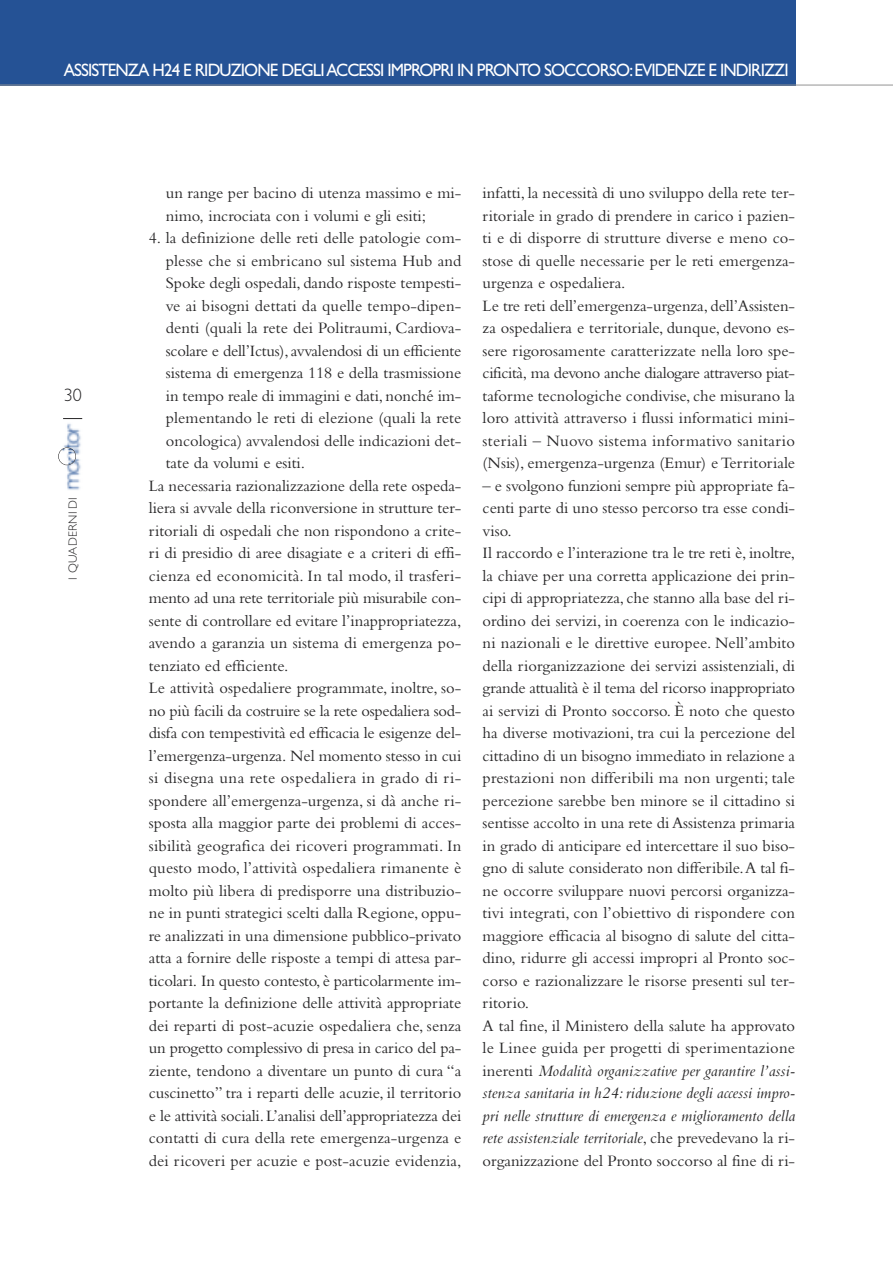
<style>
.page{position:relative;width:893px;height:1263px;background:#fff}
.page>*{position:absolute;margin:0;border:0;box-sizing:border-box;transform-origin:0 0}
.t1{font:18px "Gill Sans";letter-spacing:-.055em;color:#fff;scale:.95 1}
.t2{font:300 18px "Gill Sans";color:#272627}
.t3{font:16.5px/22.5px "Bembo";color:#272627}
.t4{font:16.5px "Bembo";letter-spacing:.025em;color:#272627}
.t5{font:300 12px "Gill Sans";letter-spacing:.02em;color:#272627}
.s1{font-style:italic}
</style>
<div class="page">
<div style="left:0;top:0;width:795px;height:85px;background:#255295"></div>
<hr style="left:0;top:85px;width:893px;height:1px;background:#939393">
<img style="left:63px;top:423px;width:18px;height:67px">
<img style="left:58px;top:448px;width:18px;height:17px;border-radius:50%">
<div style="left:58px;top:447px;width:18px;height:18px;border:1px solid #272627;border-radius:50%"></div>
<svg style="left:63px;top:418px;width:19px;height:1px"></svg>
<p class="t1" style="left:64px;top:63px;width:764px">ASSISTENZA H24 E RIDUZIONE DEGLIACCESSI IMPROPRI IN PRONTO SOCCORSO:EVIDENZE E INDIRIZZI</p>
<p class="t2" style="left:64px;top:388px;width:19px">30</p>
<p class="t5" style="left:68px;top:580px;width:84px;rotate:-90deg">I QUADERNI DI</p>
<p class="t3" style="left:166px;top:183px;width:297px">un range per bacino di utenza massimo e mi&shy;nimo, incrociata con i volumi e gli esiti;</p>
<p class="t3" style="left:149px;top:228px;width:314px">4. la definizione delle reti delle patologie com-</p>
<p class="t3" style="left:166px;top:251px;width:297px">plesse che si embricano sul sistema Hub and</p>
<p class="t3" style="left:166px;top:273px;width:297px">Spoke degli ospedali, dando risposte tempesti-</p>
<p class="t3" style="left:166px;top:296px;width:297px">ve ai bisogni dettati da quelle tempo-dipen-</p>
<p class="t3" style="left:166px;top:318px;width:297px">denti (quali la rete dei Politraumi, Cardiova-</p>
<p class="t3" style="left:166px;top:341px;width:297px">scolare e dell’Ictus),avvalendosi di un efficiente</p>
<p class="t3" style="left:166px;top:363px;width:297px">sistema di emergenza 118 e della trasmissione</p>
<p class="t3" style="left:166px;top:386px;width:297px">in tempo reale di immagini e dati, nonché im-</p>
<p class="t3" style="left:166px;top:408px;width:297px">plementando le reti di elezione (quali la rete</p>
<p class="t3" style="left:166px;top:431px;width:297px">oncologica) avvalendosi delle indicazioni det-</p>
<p class="t3" style="left:166px;top:453px;width:141px">tate da volumi e esiti.</p>
<p class="t3" style="left:149px;top:476px;width:314px">La necessaria razionalizzazione della rete ospeda-</p>
<p class="t3" style="left:149px;top:498px;width:314px">liera si avvale della riconversione in strutture ter-</p>
<p class="t3" style="left:149px;top:521px;width:314px">ritoriali di ospedali che non rispondono a crite-</p>
<p class="t3" style="left:149px;top:543px;width:314px">ri di presidio di aree disagiate e a criteri di effi-</p>
<p class="t3" style="left:149px;top:566px;width:314px">cienza ed economicità. In tal modo, il trasferi-</p>
<p class="t3" style="left:149px;top:588px;width:314px">mento ad una rete territoriale più misurabile con-</p>
<p class="t3" style="left:149px;top:611px;width:314px">sente di controllare ed evitare l’inappropriatezza,</p>
<p class="t3" style="left:149px;top:633px;width:314px">avendo a garanzia un sistema di emergenza po-</p>
<p class="t3" style="left:149px;top:656px;width:141px">tenziato ed efficiente.</p>
<p class="t3" style="left:149px;top:678px;width:314px">Le attività ospedaliere programmate, inoltre, so-</p>
<p class="t3" style="left:149px;top:701px;width:314px">no più facili da costruire se la rete ospedaliera sod-</p>
<p class="t3" style="left:149px;top:723px;width:314px">disfa con tempestività ed efficacia le esigenze del-</p>
<p class="t3" style="left:149px;top:746px;width:314px">l’emergenza-urgenza. Nel momento stesso in cui</p>
<p class="t4" style="left:149px;top:772px;width:314px">si disegna una rete ospedaliera in grado di ri-</p>
<p class="t3" style="left:149px;top:791px;width:314px">spondere all’emergenza-urgenza, si dà anche ri-</p>
<p class="t3" style="left:149px;top:813px;width:314px">sposta alla maggior parte dei problemi di acces-</p>
<p class="t3" style="left:149px;top:836px;width:314px">sibilità geografica dei ricoveri programmati. In</p>
<p class="t3" style="left:149px;top:858px;width:314px">questo modo, l’attività ospedaliera rimanente è</p>
<p class="t3" style="left:149px;top:881px;width:314px">molto più libera di predisporre una distribuzio-</p>
<p class="t3" style="left:149px;top:903px;width:314px">ne in punti strategici scelti dalla Regione, oppu-</p>
<p class="t3" style="left:149px;top:926px;width:314px">re analizzati in una dimensione pubblico-privato</p>
<p class="t3" style="left:149px;top:948px;width:314px">atta a fornire delle risposte a tempi di attesa par-</p>
<p class="t3" style="left:149px;top:971px;width:314px">ticolari. In questo contesto, è particolarmente im-</p>
<p class="t3" style="left:149px;top:993px;width:314px">portante la definizione delle attività appropriate</p>
<p class="t3" style="left:149px;top:1016px;width:314px">dei reparti di post-acuzie ospedaliera che, senza</p>
<p class="t3" style="left:149px;top:1038px;width:314px">un progetto complessivo di presa in carico del pa-</p>
<p class="t3" style="left:149px;top:1061px;width:314px">ziente, tendono a diventare un punto di cura “a</p>
<p class="t3" style="left:149px;top:1083px;width:314px">cuscinetto” tra i reparti delle acuzie, il territorio</p>
<p class="t3" style="left:149px;top:1106px;width:314px">e le attività sociali. L’analisi dell’appropriatezza dei</p>
<p class="t3" style="left:149px;top:1128px;width:314px">contatti di cura della rete emergenza-urgenza e</p>
<p class="t3" style="left:149px;top:1151px;width:314px">dei ricoveri per acuzie e post-acuzie evidenzia,</p>
<p class="t3" style="left:483px;top:183px;width:314px">infatti, la necessità di uno sviluppo della rete ter&shy;ritoriale in grado di prendere in carico i pazien&shy;ti e di disporre di strutture diverse e meno co&shy;stose di quelle necessarie per le reti emergenza&shy;urgenza e ospedaliera.<br>Le tre reti dell’emergenza-urgenza, dell’Assisten&shy;za ospedaliera e territoriale, dunque, devono es&shy;sere rigorosamente caratterizzate nella loro spe&shy;cificità, ma devono anche dialogare attraverso piat&shy;taforme tecnologiche condivise, che misurano la loro attività attraverso i flussi informatici mini&shy;steriali – Nuovo sistema informativo sanitario (Nsis), emergenza-urgenza (Emur) e Territoriale</p>
<p class="t3" style="left:483px;top:476px;width:314px">– e svolgono funzioni sempre più appropriate fa&shy;centi parte di uno stesso percorso tra esse condi&shy;viso.<br>Il raccordo e l’interazione tra le tre reti è, inoltre, la chiave per una corretta applicazione dei prin&shy;cipi di appropriatezza, che stanno alla base del ri&shy;ordino dei servizi, in coerenza con le indicazio&shy;ni nazionali e le direttive europee. Nell’ambito della riorganizzazione dei servizi assistenziali, di grande attualità è il tema del ricorso inappropriato ai servizi di Pronto soccorso. È noto che questo ha diverse motivazioni, tra cui la percezione del cittadino di un bisogno immediato in relazione a prestazioni non differibili ma non urgenti; tale percezione sarebbe ben minore se il cittadino si sentisse accolto in una rete di Assistenza primaria in grado di anticipare ed intercettare il suo biso&shy;gno di salute considerato non differibile.A tal fi&shy;ne occorre sviluppare nuovi percorsi organizza&shy;tivi integrati, con l’obiettivo di rispondere con maggiore efficacia al bisogno di salute del citta&shy;dino, ridurre gli accessi impropri al Pronto soc&shy;corso e razionalizzare le risorse presenti sul ter&shy;ritorio.<br>A tal fine, il Ministero della salute ha approvato le Linee guida per progetti di sperimentazione inerenti <span class="s1">Modalità organizzative per garantire l’assi&shy;stenza sanitaria in h24: riduzione degli accessi impro&shy;pri nelle strutture di emergenza e miglioramento della rete assistenziale territoriale</span>, che prevedevano la ri&shy;organizzazione del Pronto soccorso al fine di ri-</p>
</div>
